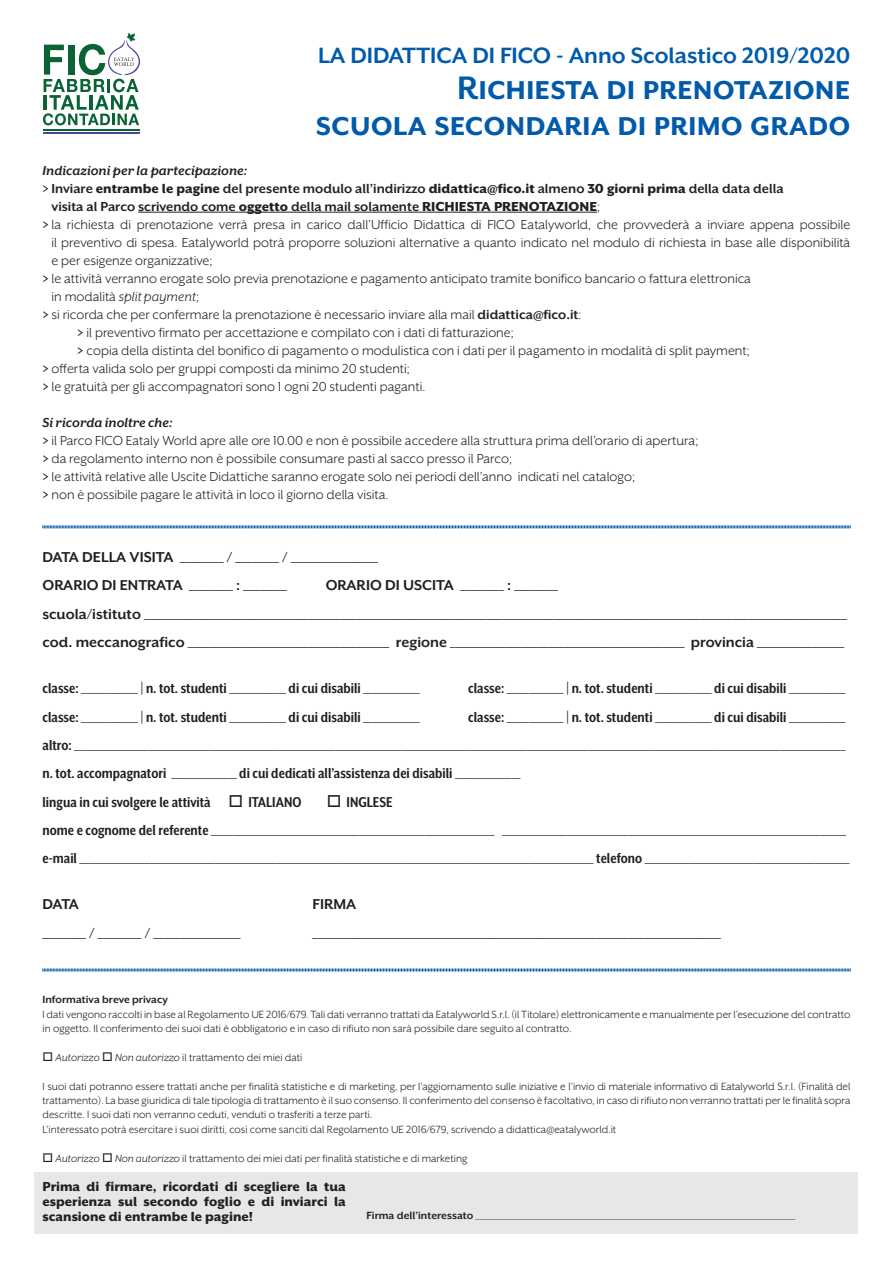
<style>
.page{position:relative;width:893px;height:1263px;background:#fff}
.page>*{position:absolute;margin:0;border:0;box-sizing:border-box;transform-origin:0 0}
.TITOLO{font:700 37.5px "Mr Eaves XL San OT";color:#015aaa}
.SOTTOTITOLO{font:700 25.5px "Mr Eaves XL San OT";color:#015aaa}
.CAMPO_MODULO_NAR{font:700 16.5px "Mr Eaves XL San Nar OT";color:#231f20}
.CAMPO_MODULO{font:700 16.5px "Mr Eaves XL San OT";color:#231f20}
.TESTO{font:15px/18px "Mr Eaves XL San OT";color:#231f20;text-align:justify}
.TESTO-2{font:700 15px "Mr Eaves XL San OT";color:#231f20}
.TITOLI_CORSI_PERCORS{font:800 15px/15px "Mr Eaves XL San OT";color:#231f20;text-align:justify}
.TESTO-3{font:italic 700 15px "Mr Eaves XL San OT";color:#231f20}
.TESTO-4{font:italic 15px "Mr Eaves XL San OT";color:#231f20}
.TESTO_PRIVACY{font:12px/14.4px "Mr Eaves XL San OT";color:#231f20}
.TESTO_PRIVACY-2{font:700 12px "Mr Eaves XL San OT";color:#231f20}
.s1{font-weight:800}
.s2{font-weight:400}
.s3{font-weight:700}
.s4{font-style:normal}
.s5{font-style:italic}
</style>
<div class="page">
<div style="left:34px;top:1172px;width:824px;height:62px;background:#e6e7e9"></div>
<hr style="left:138px;top:212px;width:459px;height:1px;background:#231f20">
<svg style="left:43px;top:33px;width:97px;height:92px"></svg>
<hr style="left:43px;top:130px;width:96px;height:1px;background:#0a6335">
<hr style="left:43px;top:132px;width:96px;height:2px;background:#50459c">
<svg style="left:42px;top:525px;width:809px;height:4px;background:#7fabd4"></svg>
<svg style="left:42px;top:968px;width:809px;height:4px;background:#7fabd4"></svg>
<p class="SOTTOTITOLO" style="left:318px;top:43px;width:534px">LA DIDATTICA DI FICO - Anno Scolastico 2019/2020</p>
<p class="TITOLO" style="left:457px;top:69px;width:395px">Richiesta di prenotazione</p>
<p class="TITOLO" style="left:316px;top:105px;width:536px">scuola secondaria di primo grado</p>
<p class="TESTO-3" style="left:43px;top:163px;width:206px">Indicazioni per la partecipazione:</p>
<p class="TESTO-2" style="left:43px;top:181px;width:743px">&gt; Inviare <span class="s1">entrambe le pagine</span> del presente modulo all’indirizzo <span class="s1">didattica@fico.it</span> almeno <span class="s1">30 giorni prima</span> della data della</p>
<p class="TESTO-2" style="left:52px;top:199px;width:550px">visita al Parco scrivendo come <span class="s1">oggetto</span> della mail solamente <span class="s1">RICHIESTA PRENOTAZIONE</span><span class="s2">;</span></p>
<p class="TESTO" style="left:52px;top:215px;width:800px;text-indent:-9px"><span class="s3">&gt;</span> la richiesta di prenotazione verrà presa in carico dall’Ufficio Didattica di FICO Eatalyworld, che provvederà a inviare appena possibile il preventivo di spesa. Eatalyworld potrà proporre soluzioni alternative a quanto indicato nel modulo di richiesta in base alle disponibilità e per esigenze organizzative;</p>
<p class="TESTO" style="left:43px;top:269px;width:710px"><span class="s3">&gt;</span> le attività verranno erogate solo previa prenotazione e pagamento anticipato tramite bonifico bancario o fattura elettronica</p>
<p class="TESTO-4" style="left:52px;top:289px;width:149px"><span class="s4">in modalità</span> split payment<span class="s4">;</span></p>
<p class="TESTO" style="left:43px;top:305px;width:540px"><span class="s3">&gt;</span> si ricorda che per confermare la prenotazione è necessario inviare alla mail <span class="s3">didattica@fico.it</span>:</p>
<p class="TESTO" style="left:77px;top:323px;width:438px"><span class="s3">&gt;</span> il preventivo firmato per accettazione e compilato con i dati di fatturazione;</p>
<p class="TESTO" style="left:77px;top:341px;width:674px"><span class="s3">&gt;</span> copia della distinta del bonifico di pagamento o modulistica con i dati per il pagamento in modalità di split payment;</p>
<p class="TESTO" style="left:43px;top:359px;width:369px"><span class="s3">&gt;</span> offerta valida solo per gruppi composti da minimo 20 studenti;</p>
<p class="TESTO" style="left:43px;top:377px;width:384px"><span class="s3">&gt;</span> le gratuità per gli accompagnatori sono 1 ogni 20 studenti paganti.</p>
<p class="TESTO-3" style="left:43px;top:415px;width:131px">Si ricorda inoltre che:</p>
<p class="TESTO" style="left:43px;top:431px;width:657px"><span class="s3">&gt;</span> il Parco FICO Eataly World apre alle ore 10.00 e non è possibile accedere alla struttura prima dell’orario di apertura;</p>
<p class="TESTO" style="left:43px;top:449px;width:471px"><span class="s3">&gt;</span> da regolamento interno non è possibile consumare pasti al sacco presso il Parco;</p>
<p class="TESTO" style="left:43px;top:467px;width:594px"><span class="s3">&gt;</span> le attività relative alle Uscite Didattiche saranno erogate solo nei periodi dell’anno indicati nel catalogo;</p>
<p class="TESTO" style="left:43px;top:485px;width:348px"><span class="s3">&gt;</span> non è possibile pagare le attività in loco il giorno della visita.</p>
<p class="CAMPO_MODULO" style="left:43px;top:549px;width:337px">DATA DELLA VISITA ________ / ________ / ________________</p>
<p class="CAMPO_MODULO" style="left:43px;top:577px;width:246px">ORARIO DI ENTRATA ________ : ________</p>
<p class="CAMPO_MODULO" style="left:326px;top:577px;width:234px">ORARIO DI USCITA ________ : ________</p>
<p class="CAMPO_MODULO" style="left:43px;top:605px;width:806px">scuola/istituto _________________________________________________________________________________________________________________________________</p>
<p class="CAMPO_MODULO" style="left:43px;top:634px;width:803px">cod. meccanografico _____________________________________ regione ___________________________________________ provincia ________________</p>
<p class="CAMPO_MODULO_NAR" style="left:43px;top:680px;width:379px">classe: _____________ | n. tot. studenti _____________ di cui disabili _____________</p>
<p class="CAMPO_MODULO_NAR" style="left:468px;top:680px;width:379px">classe: _____________ | n. tot. studenti _____________ di cui disabili _____________</p>
<p class="CAMPO_MODULO_NAR" style="left:43px;top:708px;width:379px">classe: _____________ | n. tot. studenti _____________ di cui disabili _____________</p>
<p class="CAMPO_MODULO_NAR" style="left:468px;top:708px;width:379px">classe: _____________ | n. tot. studenti _____________ di cui disabili _____________</p>
<p class="CAMPO_MODULO_NAR" style="left:43px;top:737px;width:804px">altro: _________________________________________________________________________________________________________________________________________________________________________________</p>
<p class="CAMPO_MODULO_NAR" style="left:43px;top:765px;width:479px">n. tot. accompagnatori _______________ di cui dedicati all’assistenza dei disabili _______________</p>
<p class="CAMPO_MODULO_NAR" style="left:43px;top:793px;width:260px">lingua in cui svolgere le attività □ ITALIANO</p>
<p class="CAMPO_MODULO_NAR" style="left:327px;top:793px;width:67px">□ INGLESE</p>
<p class="CAMPO_MODULO_NAR" style="left:43px;top:822px;width:805px">nome e cognome del referente _________________________________________________________________ _______________________________________________________________________________</p>
<p class="CAMPO_MODULO_NAR" style="left:43px;top:850px;width:808px">e-mail ______________________________________________________________________________________________________________________ telefono _______________________________________________</p>
<p class="CAMPO_MODULO" style="left:43px;top:896px;width:38px">DATA</p>
<p class="CAMPO_MODULO" style="left:313px;top:896px;width:45px">FIRMA</p>
<p class="CAMPO_MODULO" style="left:43px;top:924px;width:200px">________ / ________ / ________________</p>
<p class="CAMPO_MODULO" style="left:313px;top:924px;width:410px">___________________________________________________________________________</p>
<p class="TESTO_PRIVACY-2" style="left:43px;top:994px;width:127px">Informativa breve privacy</p>
<p class="TESTO_PRIVACY" style="left:43px;top:1007px;width:809px">I dati vengono raccolti in base al Regolamento UE 2016/679. Tali dati verranno trattati da Eatalyworld S.r.l. (il Titolare) elettronicamente e manualmente per l’esecuzione del contratto in oggetto. Il conferimento dei suoi dati è obbligatorio e in caso di rifiuto non sarà possibile dare seguito al contratto.</p>
<p class="TESTO_PRIVACY" style="left:43px;top:1050px;width:261px">□ <span class="s5">Autorizzo</span> □ <span class="s5">Non autorizzo</span> il trattamento dei miei dati</p>
<p class="TESTO_PRIVACY" style="left:43px;top:1079px;width:809px;text-align:justify">I suoi dati potranno essere trattati anche per finalità statistiche e di marketing, per l’aggiornamento sulle iniziative e l’invio di materiale informativo di Eatalyworld S.r.l. (Finalità del trattamento). La base giuridica di tale tipologia di trattamento è il suo consenso. Il conferimento del consenso è facoltativo, in caso di rifiuto non verranno trattati per le finalità sopra descritte. I suoi dati non verranno ceduti, venduti o trasferiti a terze parti.</p>
<p class="TESTO_PRIVACY" style="left:43px;top:1122px;width:575px">L’interessato potrà esercitare i suoi diritti, così come sanciti dal Regolamento UE 2016/679, scrivendo a didattica@eatalyworld.it</p>
<p class="TESTO_PRIVACY" style="left:43px;top:1151px;width:426px">□ <span class="s5">Autorizzo</span> □ <span class="s5">Non autorizzo</span> il trattamento dei miei dati per finalità statistiche e di marketing</p>
<p class="TITOLI_CORSI_PERCORS" style="left:43px;top:1179px;width:305px">Prima di firmare, ricordati di scegliere la tua esperienza sul secondo foglio e di inviarci la scansione di entrambe le pagine!</p>
<p class="TESTO_PRIVACY" style="left:367px;top:1208px;width:430px"><span class="s3">Firma dell’interessato</span> ______________________________________________________________________________________</p>
</div>
